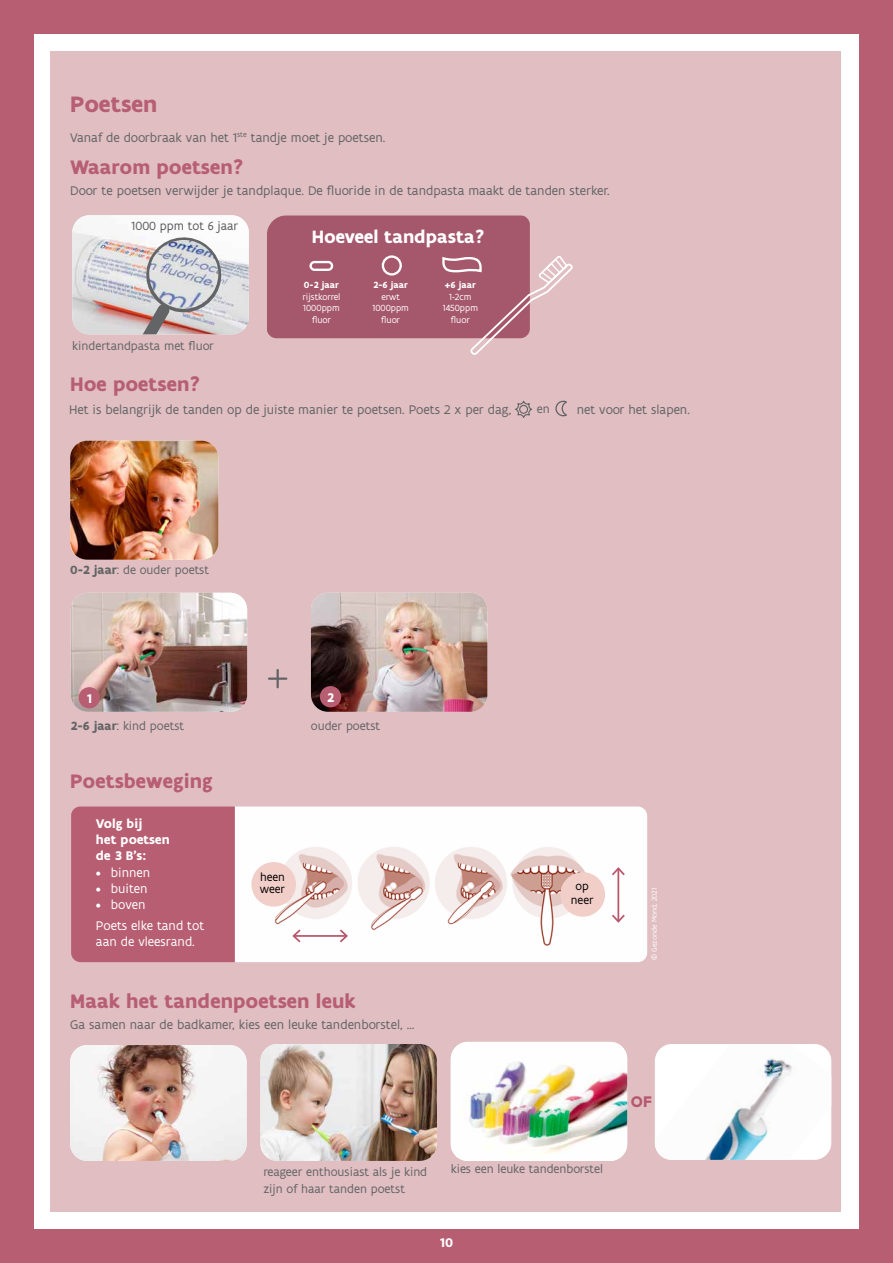
<style>
.page{position:relative;width:893px;height:1263px;background:#b75e72}
.page>*{position:absolute;margin:0;border:0;box-sizing:border-box;transform-origin:0 0}
.t1{font:700 24px "Flanders Art Sans";letter-spacing:-.005em;color:#b75e72}
.t2{font:700 21px "Flanders Art Sans";color:#b75e72}
.t3{font:700 19.05px "Flanders Art Sans";color:#fff}
.t4{font:700 16.5px "Flanders Art Sans";color:#b5576d}
.t5{font:13.5px "Flanders Art Sans";color:#636466}
.t6{font:13.5px/21.1px "Flanders Art Sans";color:#fff}
.t7{font:700 13.5px/16.2px "Flanders Art Sans";color:#fff}
.t8{font:12.75px/16.5px "Flanders Art Sans";color:#636466}
.t9{font:12.75px "Flanders Art Sans";color:#58595b}
.t10{font:12.3px/12.3px "Flanders Art Sans";color:#000}
.t11{font:9.6px/11.4px "Flanders Art Sans";color:#fff;text-align:center}
.t12{font:700 9.6px "Flanders Art Sans";color:#fff}
.t13{font:7.5px "Flanders Art Sans";color:#fff}
.s1{font-weight:700}
</style>
<div class="page">
<div style="left:34px;top:34px;width:825px;height:1195px;background:#fff"></div>
<div style="left:50px;top:51px;width:791px;height:1161px;background:#e0bec1"></div>
<img style="left:451px;top:1042px;width:176px;height:119px">
<img style="left:72px;top:215px;width:177px;height:119px">
<img style="left:70px;top:441px;width:148px;height:119px">
<img style="left:116px;top:234px;width:109px;height:100px">
<img style="left:149px;top:240px;width:69px;height:67px">
<svg style="left:515px;top:400px;width:18px;height:18px"></svg>
<svg style="left:555px;top:400px;width:12px;height:17px"></svg>
<hr style="left:269px;top:677px;width:17px;height:3px;background:#636466">
<svg style="left:277px;top:670px;width:2px;height:17px"></svg>
<img style="left:311px;top:593px;width:176px;height:119px">
<img style="left:71px;top:593px;width:176px;height:119px">
<img style="left:70px;top:1045px;width:177px;height:116px">
<img style="left:655px;top:1044px;width:176px;height:116px">
<img style="left:260px;top:1044px;width:177px;height:117px">
<div style="left:79px;top:687px;width:21px;height:21px;background:#b75e72;border-radius:50%"></div>
<div style="left:320px;top:686px;width:21px;height:21px;background:#b75e72;border-radius:50%"></div>
<svg style="left:267px;top:215px;width:306px;height:140px"></svg>
<img style="left:235px;top:806px;width:412px;height:156px">
<div style="left:251px;top:862px;width:45px;height:45px;background:#f2cec9;border-radius:50%"></div>
<div style="left:560px;top:872px;width:45px;height:45px;background:#f2cec9;border-radius:50%"></div>
<hr style="left:294px;top:935px;width:53px;height:2px;background:#ba566c">
<svg style="left:338px;top:928px;width:11px;height:16px"></svg>
<svg style="left:291px;top:928px;width:11px;height:16px"></svg>
<hr style="left:617px;top:868px;width:2px;height:53px;background:#ba566c">
<svg style="left:610px;top:866px;width:17px;height:11px"></svg>
<svg style="left:610px;top:913px;width:17px;height:11px"></svg>
<div style="left:71px;top:806px;width:164px;height:156px;background:#b75e72"></div>
<h1 class="t1" style="left:70px;top:89px;width:89px">Poetsen</h1>
<p class="t5" style="left:70px;top:129px;width:317px">Vanaf de doorbraak van het 1<sup>ste</sup> tandje moet je poetsen.</p>
<h2 class="t2" style="left:70px;top:154px;width:175px">Waarom poetsen?</h2>
<p class="t5" style="left:70px;top:182px;width:541px">Door te poetsen verwijder je tandplaque. De fluoride in de tandpasta maakt de tanden sterker.</p>
<p class="t9" style="left:132px;top:218px;width:108px">1000 ppm tot 6 jaar</p>
<p class="t8" style="left:72px;top:338px;width:143px">kindertandpasta met fluor</p>
<h3 class="t3" style="left:312px;top:224px;width:175px">Hoeveel tandpasta?</h3>
<p class="t12" style="left:304px;top:279px;width:37px">0-2 jaar</p>
<p class="t11" style="left:302px;top:291px;width:40px">rijstkorrel<br>1000ppm fluor</p>
<p class="t12" style="left:373px;top:279px;width:36px">2-6 jaar</p>
<p class="t11" style="left:372px;top:291px;width:38px">erwt<br>1000ppm fluor</p>
<p class="t12" style="left:445px;top:279px;width:33px">+6 jaar</p>
<p class="t11" style="left:443px;top:291px;width:37px">1-2cm<br>1450ppm fluor</p>
<h2 class="t2" style="left:70px;top:371px;width:132px">Hoe poetsen?</h2>
<p class="t5" style="left:69px;top:401px;width:444px">Het is belangrijk de tanden op de juiste manier te poetsen. Poets 2 x per dag,</p>
<p class="t5" style="left:577px;top:401px;width:115px">net voor het slapen.</p>
<p class="t8" style="left:537px;top:401px;width:14px">en</p>
<p class="t8" style="left:70px;top:561px;width:140px"><span class="s1">0-2 jaar</span>: de ouder poetst</p>
<p class="t7" style="left:87px;top:691px;width:7px">1</p>
<p class="t7" style="left:327px;top:690px;width:9px">2</p>
<p class="t8" style="left:71px;top:718px;width:115px"><span class="s1">2-6 jaar</span>: kind poetst</p>
<p class="t8" style="left:311px;top:718px;width:71px">ouder poetst</p>
<h2 class="t2" style="left:70px;top:767px;width:144px">Poetsbeweging</h2>
<p class="t7" style="left:96px;top:816px;width:75px">Volg bij<br>het poetsen de 3 B’s:</p>
<p class="t6" style="left:96px;top:862px;width:56px">• binnen</p>
<p class="t6" style="left:96px;top:878px;width:53px">• buiten</p>
<p class="t6" style="left:96px;top:894px;width:110px">• boven<br>Poets elke tand tot</p>
<p class="t6" style="left:96px;top:932px;width:100px">aan de vleesrand.</p>
<p class="t10" style="left:260px;top:871px;width:27px">heen weer</p>
<h2 class="t2" style="left:70px;top:987px;width:287px">Maak het tandenpoetsen leuk</h2>
<p class="t5" style="left:70px;top:1016px;width:346px">Ga samen naar de badkamer, kies een leuke tandenborstel, …</p>
<p class="t10" style="left:571px;top:879px;width:24px;line-height:14px;text-align:center">op neer</p>
<p class="t8" style="left:264px;top:1164px;width:165px">reageer enthousiast als je kind zijn of haar tanden poetst</p>
<p class="t8" style="left:451px;top:1161px;width:154px">kies een leuke tandenborstel</p>
<p class="t7" style="left:440px;top:1234px;width:15px">10</p>
<p class="t13" style="left:650px;top:960px;width:74px;rotate:-90deg">© Gezonde Mond, 2021</p>
<p class="t4" style="left:631px;top:1091px;width:23px">OF</p>
</div>
